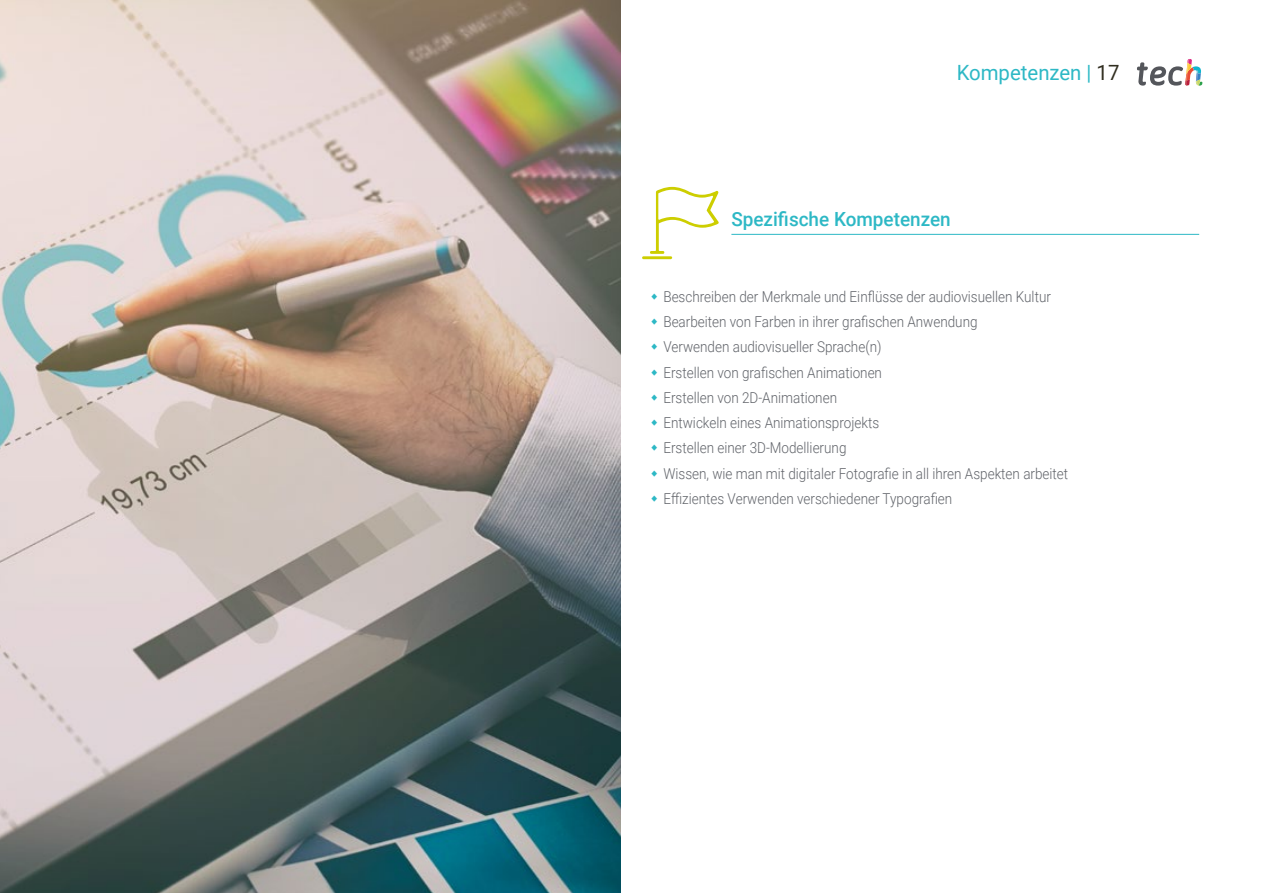
<style>
.page{position:relative;width:1263px;height:893px;background:#fff}
.page>*{position:absolute;margin:0;border:0;box-sizing:border-box;transform-origin:0 0}
.t1{font:21px "Roboto";color:#2db8c5}
.t2{font:500 19.5px "Roboto";color:#2db8c5}
.t3{font:300 15px/25.2px "Roboto";color:#61646a;scale:.9 1}
.s1{color:#312e20}
</style>
<div class="page">
<hr style="left:731px;top:234px;width:468px;height:1px;background:#2db8c5">
<hr style="left:642px;top:256px;width:30px;height:3px;background:#cdce00">
<svg style="left:650px;top:187px;width:69px;height:67px"></svg>
<img style="left:0;top:0;width:621px;height:893px">
<svg style="left:1137px;top:59px;width:65px;height:27px"></svg>
<h1 class="t1" style="left:957px;top:57px;width:164px">Kompetenzen | <span class="s1">17</span></h1>
<h2 class="t2" style="left:731px;top:205px;width:221px">Spezifische Kompetenzen</h2>
<p class="t3" style="left:663px;top:283px;width:451px">Beschreiben der Merkmale und Einflüsse der audiovisuellen Kultur Bearbeiten von Farben in ihrer grafischen Anwendung<br>Verwenden audiovisueller Sprache(n)<br>Erstellen von grafischen Animationen<br>Erstellen von 2D-Animationen<br>Entwickeln eines Animationsprojekts<br>Erstellen einer 3D-Modellierung<br>Wissen, wie man mit digitaler Fotografie in all ihren Aspekten arbeitet Effizientes Verwenden verschiedener Typografien</p>
</div>
